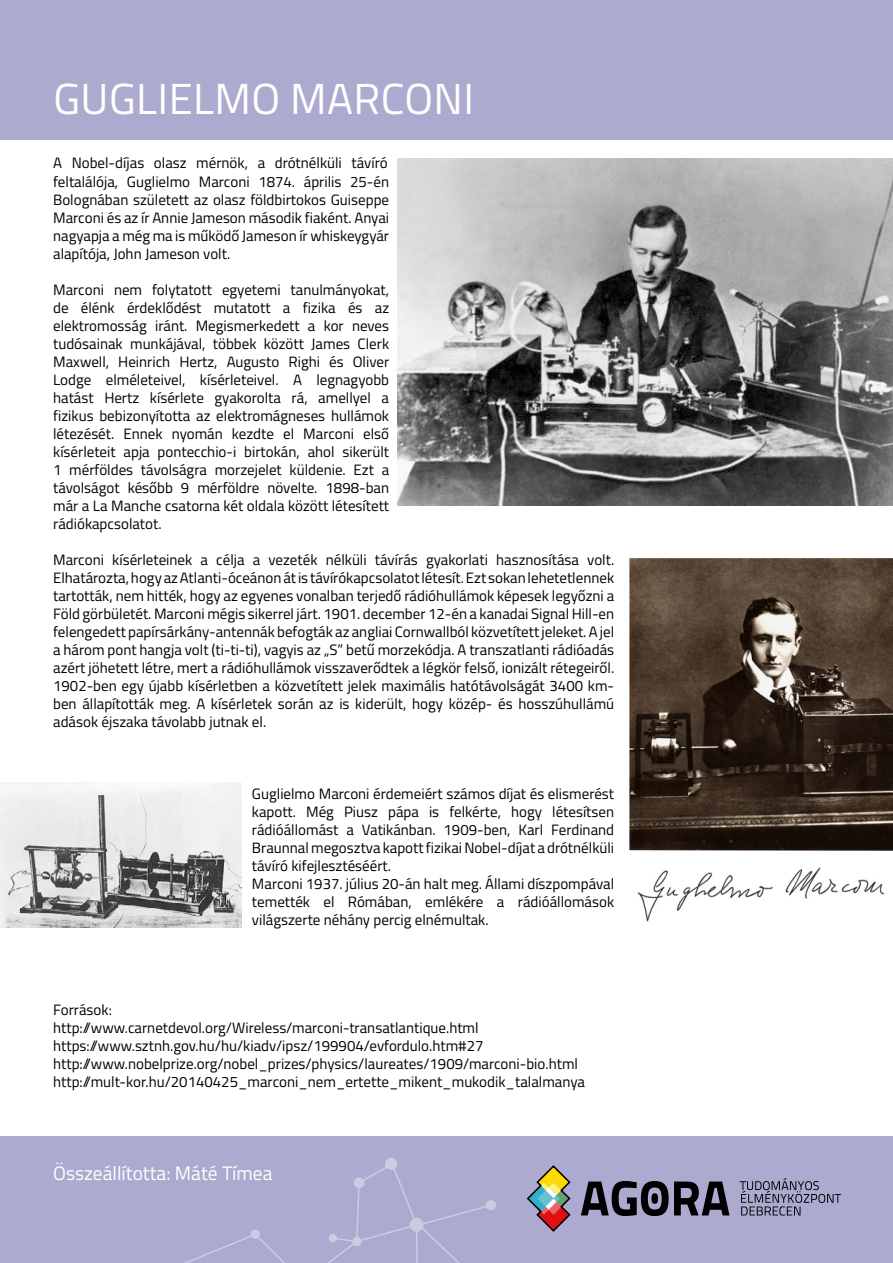
<style>
.page{position:relative;width:893px;height:1263px;background:#fff}
.page>*{position:absolute;margin:0;border:0;box-sizing:border-box;transform-origin:0 0}
.t1{font:43.5px "Titillium";letter-spacing:.01em;color:#fff}
.t2{font:19.5px "Titillium";color:#fff}
.t3{font:15px/18px "Titillium";color:#000;text-align:justify}
</style>
<div class="page">
<div style="left:0;top:1136px;width:893px;height:127px;background:#adaad0"></div>
<div style="left:386px;top:1158px;width:10px;height:11px;background:#cdcbe2;border-radius:50%"></div>
<div style="left:385px;top:1158px;width:12px;height:12px;border:2px solid #fff;border-radius:50%"></div>
<div style="left:486px;top:1200px;width:10px;height:10px;border:2px solid #fff;border-radius:50%"></div>
<svg style="left:184px;top:1162px;width:309px;height:101px"></svg>
<svg style="left:526px;top:1165px;width:45px;height:67px"></svg>
<svg style="left:581px;top:1181px;width:148px;height:35px"></svg>
<div style="left:651px;top:1193px;width:7px;height:11px;background:#000;border-radius:50%"></div>
<svg style="left:740px;top:1178px;width:101px;height:37px"></svg>
<div style="left:0;top:0;width:893px;height:139px;background:#adaad0"></div>
<img style="left:397px;top:158px;width:496px;height:347px">
<img style="left:637px;top:867px;width:248px;height:54px">
<img style="left:629px;top:558px;width:264px;height:293px">
<img style="left:0;top:782px;width:241px;height:145px">
<h1 class="t1" style="left:53px;top:67px;width:422px">GUGLIELMO MARCONI</h1>
<p class="t3" style="left:53px;top:153px;width:338px">A Nobel-díjas olasz mérnök, a drótnélküli távíró feltalálója, Guglielmo Marconi 1874. április 25-én Bolognában született az olasz földbirtokos Guiseppe Marconi és az ír Annie Jameson második fiaként. Anyai nagyapja a még ma is működő Jameson ír whiskeygyár alapítója, John Jameson volt.</p>
<p class="t3" style="left:53px;top:279px;width:338px">Marconi nem folytatott egyetemi tanulmányokat, de élénk érdeklődést mutatott a fizika és az elektromosság iránt. Megismerkedett a kor neves tudósainak munkájával, többek között James Clerk Maxwell, Heinrich Hertz, Augusto Righi és Oliver Lodge elméleteivel, kísérleteivel. A legnagyobb hatást Hertz kísérlete gyakorolta rá, amellyel a fizikus bebizonyította az elektromágneses hullámok létezését. Ennek nyomán kezdte el Marconi első kísérleteit apja pontecchio-i birtokán, ahol sikerült 1 mérföldes távolságra morzejelet küldenie. Ezt a távolságot később 9 mérföldre növelte. 1898-ban már a La Manche csatorna két oldala között létesített rádiókapcsolatot.</p>
<p class="t3" style="left:53px;top:549px;width:563px">Marconi kísérleteinek a célja a vezeték nélküli távírás gyakorlati hasznosítása volt.<br>Elhatározta, hogy az Atlanti-óceánon át is távírókapcsolatot létesít. Ezt sokan lehetetlennek tartották, nem hitték, hogy az egyenes vonalban terjedő rádióhullámok képesek legyőzni a Föld görbületét. Marconi mégis sikerrel járt. 1901. december 12-én a kanadai Signal Hill-en felengedett papírsárkány-antennák befogták az angliai Cornwallból közvetített jeleket. A jel a három pont hangja volt (ti-ti-ti), vagyis az „S” betű morzekódja. A transzatlanti rádióadás azért jöhetett létre, mert a rádióhullámok visszaverődtek a légkör felső, ionizált rétegeiről.<br>1902-ben egy újabb kísérletben a közvetített jelek maximális hatótávolságát 3400 km&shy;ben állapították meg. A kísérletek során az is kiderült, hogy közép- és hosszúhullámú adások éjszaka távolabb jutnak el.</p>
<p class="t3" style="left:252px;top:783px;width:364px;text-align:left">Guglielmo Marconi érdemeiért számos díjat és elismerést kapott. Még Piusz pápa is felkérte, hogy létesítsen rádióállomást a Vatikánban. 1909-ben, Karl Ferdinand Braunnal megosztva kapott fizikai Nobel-díjat a drótnélküli távíró kifejlesztéséért.<br>Marconi 1937. július 20-án halt meg. Állami díszpompával temették el Rómában, emlékére a rádióállomások világszerte néhány percig elnémultak.</p>
<p class="t3" style="left:53px;top:999px;width:533px;text-align:left">Források:<br>http://www.carnetdevol.org/Wireless/marconi-transatlantique.html https://www.sztnh.gov.hu/hu/kiadv/ipsz/199904/evfordulo.htm#27 http://www.nobelprize.org/nobel_prizes/physics/laureates/1909/marconi-bio.html http://mult-kor.hu/20140425_marconi_nem_ertette_mikent_mukodik_talalmanya</p>
<h2 class="t2" style="left:53px;top:1159px;width:221px">Összeállította: Máté Tímea</h2>
</div>
